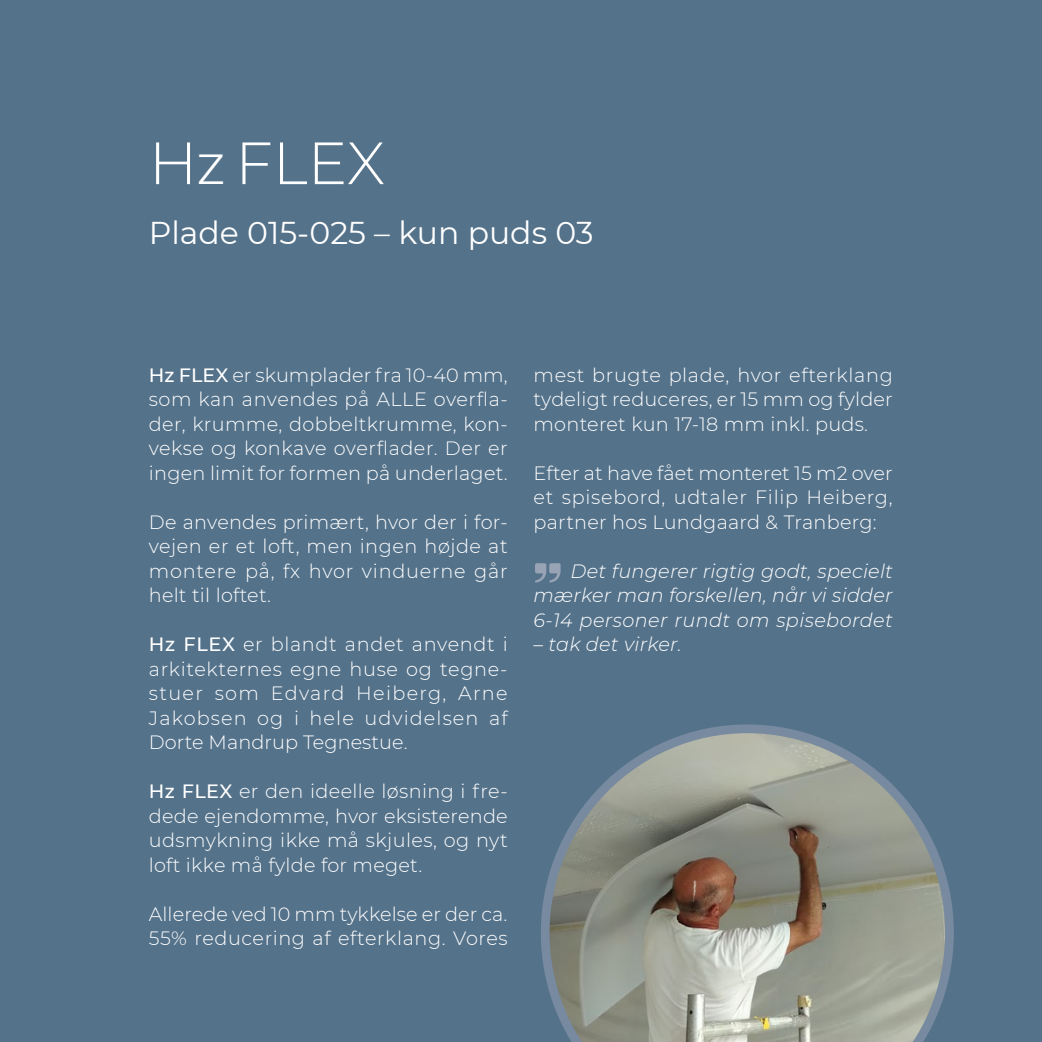
<style>
.page{position:relative;width:1042px;height:1042px;background:#54728a}
.page>*{position:absolute;margin:0;border:0;box-sizing:border-box;transform-origin:0 0}
.t1{font:300 59.5px "Montserrat";color:#fff}
.t2{font:31.5px "Montserrat";color:#fff}
.t3{font:300 19.25px/24.5px "Montserrat";letter-spacing:.015em;color:#fff;text-align:justify}
.t4{font:italic 300 19.25px/24.5px "Montserrat";letter-spacing:.015em;color:#fff;text-align:justify}
.s1{font-weight:400;font-size:42px}
.s2{font-weight:500}
</style>
<div class="page">
<svg style="left:535px;top:563px;width:25px;height:19px"></svg>
<svg style="left:541px;top:724px;width:413px;height:318px"></svg>
<h1 class="t1" style="left:149px;top:123px;width:238px">H<span class="s1">Z</span> FLEX</h1>
<h2 class="t2" style="left:149px;top:211px;width:446px">Plade 015-025 – kun puds 03</h2>
<p class="t3" style="left:149px;top:362px;width:360px"><span class="s2">Hz FLEX</span> er skumplader fra 10-40 mm, som kan anvendes på ALLE overfla&shy;der, krumme, dobbeltkrumme, kon&shy;vekse og konkave overflader. Der er ingen limit for formen på underlaget.</p>
<p class="t3" style="left:149px;top:509px;width:360px">De anvendes primært, hvor der i for&shy;vejen er et loft, men ingen højde at montere på, fx hvor vinduerne går helt til loftet.</p>
<p class="t3" style="left:149px;top:631px;width:360px"><span class="s2">Hz FLEX</span> er blandt andet anvendt i arkitekternes egne huse og tegne&shy;stuer som Edvard Heiberg, Arne Jakobsen og i hele udvidelsen af Dorte Mandrup Tegnestue.</p>
<p class="t3" style="left:149px;top:778px;width:360px"><span class="s2">Hz FLEX</span> er den ideelle løsning i fre&shy;dede ejendomme, hvor eksisterende udsmykning ikke må skjules, og nyt loft ikke må fylde for meget.</p>
<p class="t3" style="left:149px;top:901px;width:360px">Allerede ved 10 mm tykkelse er der ca.<br>55% reducering af efterklang. Vores</p>
<p class="t3" style="left:533px;top:362px;width:361px">mest brugte plade, hvor efterklang tydeligt reduceres, er 15 mm og fylder monteret kun 17-18 mm inkl. puds.</p>
<p class="t3" style="left:533px;top:460px;width:361px">Efter at have fået monteret 15 m2 over et spisebord, udtaler Filip Heiberg, partner hos Lundgaard &amp; Tranberg:</p>
<p class="t4" style="left:533px;top:558px;width:361px;text-indent:37px">Det fungerer rigtig godt, specielt mærker man forskellen, når vi sidder 6-14 personer rundt om spisebordet</p>
<p class="t4" style="left:533px;top:631px;width:150px">– tak det virker.</p>
</div>
